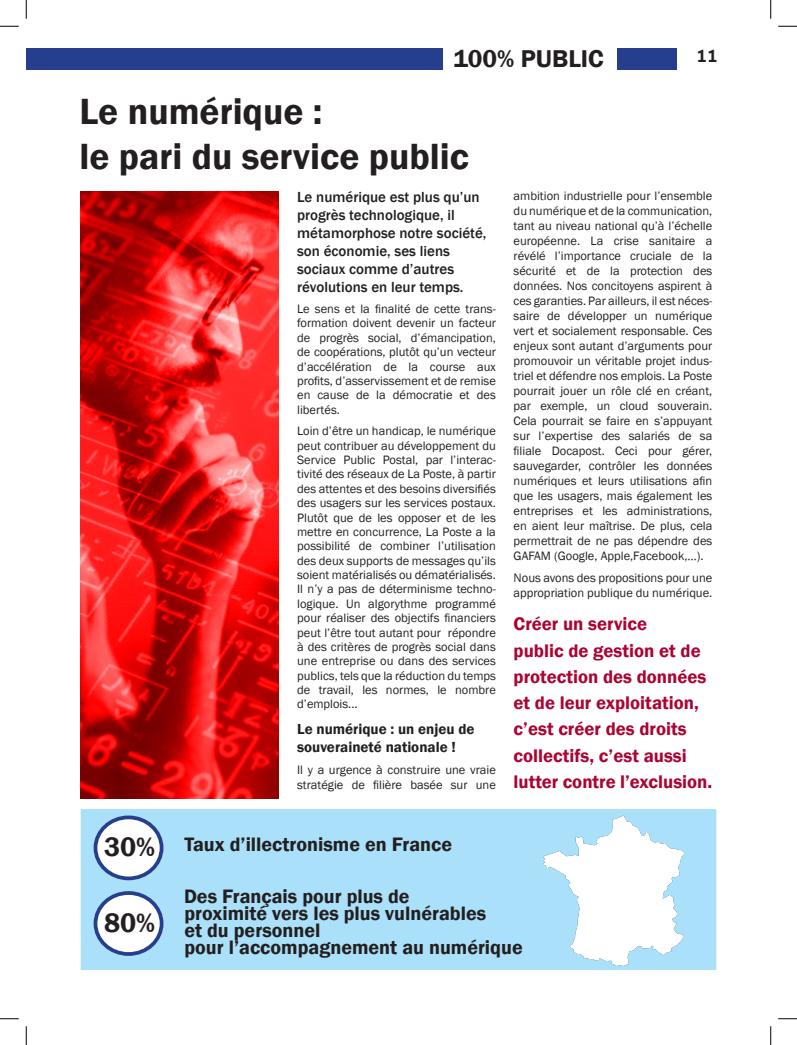
<style>
.page{position:relative;width:797px;height:1045px;background:#fff}
.page>*{position:absolute;margin:0;border:0;box-sizing:border-box;transform-origin:0 0}
._02-Titre_minuscule{font:600 37.5px/45px "Franklin Gothic";color:#231f20}
._02-Titre_minuscule-2{font:600 27.5px "Franklin Gothic";color:#231f20}
._01-TITRE_CHAPITRE{font:600 25px "Franklin Gothic";color:#231f20}
._02-Titre_minuscule-3{font:600 20px "Franklin Gothic";color:#231f20}
._05-Article{font:600 18.75px/26.2px "Franklin Gothic";color:#ab0332}
.t1{font:700 17.5px "Aller";color:#231f20}
._05-Article-2{font:500 15px/18px "Franklin Gothic";color:#231f20}
._05-Article-3{font:600 15px/18px "Franklin Gothic";color:#231f20}
._05-Article-4{font:12.5px/14.4px "Franklin Gothic";color:#231f20;text-align:justify}
</style>
<div class="page">
<div style="left:79px;top:808px;width:638px;height:163px;background:#aae0f9;border:1px solid #fff"></div>
<div style="left:95px;top:817px;width:67px;height:61px;background:#fff;border-radius:50%"></div>
<div style="left:94px;top:815px;width:69px;height:65px;border:4px solid #253f8e;border-radius:50%"></div>
<div style="left:26px;top:48px;width:417px;height:22px;background:#253f8e"></div>
<div style="left:617px;top:48px;width:59px;height:22px;background:#253f8e"></div>
<img style="left:81px;top:191px;width:197px;height:607px">
<img style="left:516px;top:808px;width:201px;height:163px">
<div style="left:95px;top:893px;width:67px;height:61px;background:#fff;border-radius:50%"></div>
<div style="left:94px;top:891px;width:69px;height:65px;border:4px solid #253f8e;border-radius:50%"></div>
<svg style="left:0;top:25px;width:19px;height:2px"></svg>
<svg style="left:778px;top:25px;width:19px;height:2px"></svg>
<svg style="left:0;top:1018px;width:19px;height:1px"></svg>
<svg style="left:778px;top:1018px;width:19px;height:1px"></svg>
<svg style="left:25px;top:0;width:2px;height:19px"></svg>
<svg style="left:25px;top:1026px;width:2px;height:19px"></svg>
<svg style="left:770px;top:0;width:1px;height:19px"></svg>
<svg style="left:770px;top:1026px;width:1px;height:19px"></svg>
<p class="_01-TITRE_CHAPITRE" style="left:453px;top:43px;width:152px">100% PUBLIC</p>
<h3 class="t1" style="left:696px;top:45px;width:23px">11</h3>
<p class="_02-Titre_minuscule" style="left:79px;top:90px;width:391px">Le numérique :<br>le pari du service public</p>
<p class="_05-Article-2" style="left:297px;top:188px;width:191px">Le numérique est plus qu’un progrès technologique, il métamorphose notre société, son économie, ses liens sociaux comme d’autres révolutions en leur temps.</p>
<p class="_05-Article-4" style="left:297px;top:302px;width:200px">Le sens et la finalité de cette trans&shy;formation doivent devenir un facteur de progrès social, d’émancipation, de coopérations, plutôt qu’un vecteur d’accélération de la course aux profits, d’asservissement et de remise en cause de la démocratie et des libertés.</p>
<p class="_05-Article-4" style="left:297px;top:424px;width:200px">Loin d’être un handicap, le numérique peut contribuer au développement du Service Public Postal, par l’interac&shy;tivité des réseaux de La Poste, à partir des attentes et des besoins diversifiés des usagers sur les services postaux.<br>Plutôt que de les opposer et de les mettre en concurrence, La Poste a la possibilité de combiner l’utilisation des deux supports de messages qu’ils soient matérialisés ou dématérialisés.<br>Il n’y a pas de déterminisme techno&shy;logique. Un algorythme programmé pour réaliser des objectifs financiers peut l’être tout autant pour répondre à des critères de progrès social dans une entreprise ou dans des services publics, tels que la réduction du temps de travail, les normes, le nombre d’emplois...</p>
<p class="_05-Article-3" style="left:297px;top:719px;width:179px">Le numérique : un enjeu de souveraineté nationale !</p>
<p class="_05-Article-4" style="left:297px;top:762px;width:200px;line-height:15px">Il y a urgence à construire une vraie stratégie de filière basée sur une</p>
<p class="_05-Article-4" style="left:513px;top:188px;width:200px;line-height:15px">ambition industrielle pour l’ensemble du numérique et de la communication, tant au niveau national qu’à l’échelle européenne. La crise sanitaire a révélé l’importance cruciale de la sécurité et de la protection des données. Nos concitoyens aspirent à ces garanties. Par ailleurs, il est néces&shy;saire de développer un numérique vert et socialement responsable. Ces enjeux sont autant d’arguments pour promouvoir un véritable projet indus&shy;triel et défendre nos emplois. La Poste pourrait jouer un rôle clé en créant, par exemple, un cloud souverain.<br>Cela pourrait se faire en s’appuyant sur l’expertise des salariés de sa filiale Docapost. Ceci pour gérer, sauvegarder, contrôler les données numériques et leurs utilisations afin que les usagers, mais également les entreprises et les administrations, en aient leur maîtrise. De plus, cela permettrait de ne pas dépendre des GAFAM (Google, Apple,Facebook,…).</p>
<p class="_05-Article-4" style="left:513px;top:570px;width:200px;line-height:15px">Nous avons des propositions pour une appropriation publique du numérique.</p>
<p class="_05-Article" style="left:513px;top:611px;width:200px">Créer un service<br>public de gestion et de protection des données et de leur exploitation, c’est créer des droits collectifs, c’est aussi lutter contre l’exclusion.</p>
<p class="_02-Titre_minuscule-2" style="left:104px;top:829px;width:53px">30%</p>
<p class="_02-Titre_minuscule-2" style="left:104px;top:906px;width:53px">80%</p>
<p class="_02-Titre_minuscule-3" style="left:184px;top:831px;width:269px">Taux d’illectronisme en France</p>
<p class="_02-Titre_minuscule-3" style="left:184px;top:884px;width:227px">Des Français pour plus de</p>
<p class="_02-Titre_minuscule-3" style="left:184px;top:901px;width:303px">proximité vers les plus vulnérables</p>
<p class="_02-Titre_minuscule-3" style="left:184px;top:918px;width:138px">et du personnel</p>
<p class="_02-Titre_minuscule-3" style="left:184px;top:935px;width:340px">pour l’accompagnement au numérique</p>
</div>
